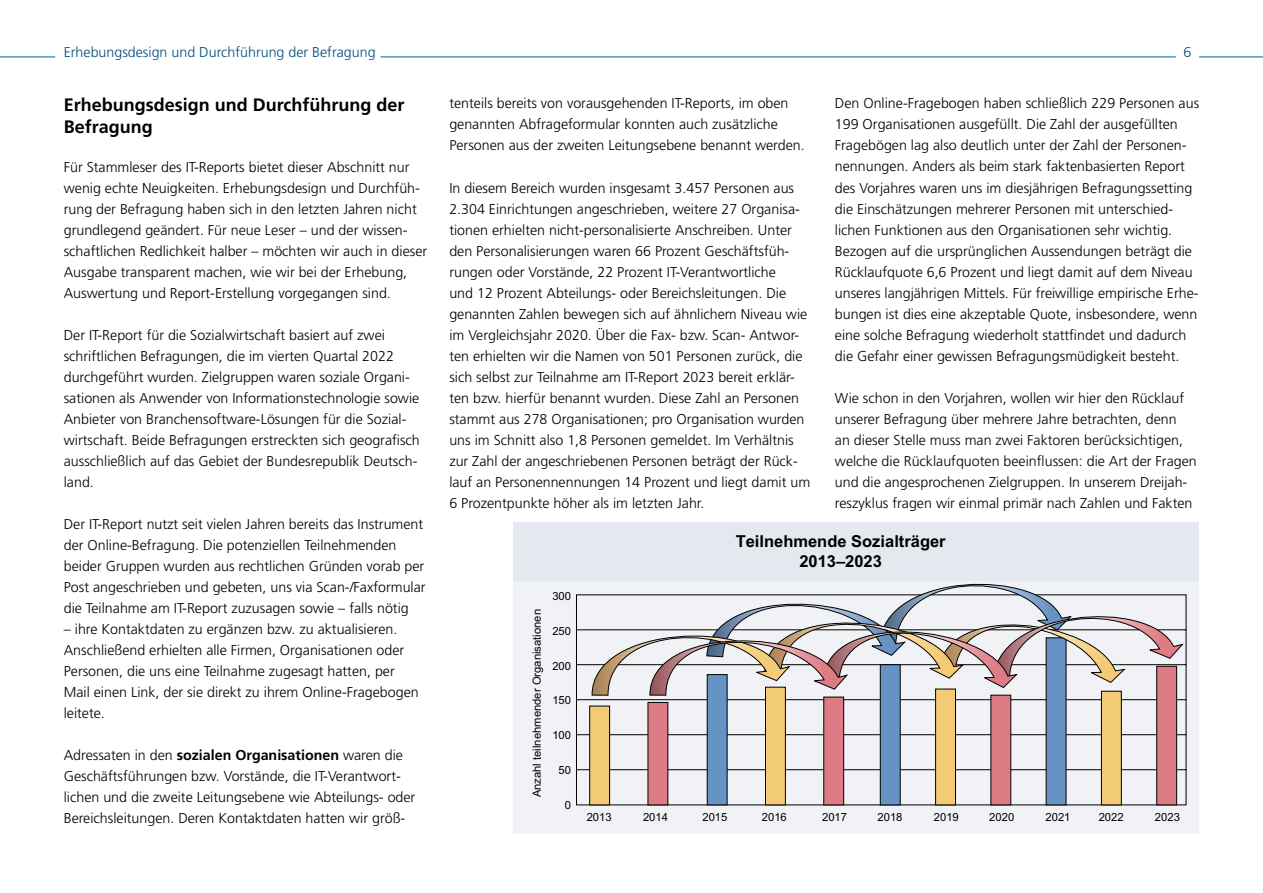
<style>
.page{position:relative;width:1263px;height:893px;background:#fff}
.page>*{position:absolute;margin:0;border:0;box-sizing:border-box;transform-origin:0 0}
.Titel_2a{font:700 18px/21.6px "Frutiger LT";color:#000}
.t1{font:700 16.5px/19.8px "Arial";color:#000;text-align:center}
.Text{font:300 14.25px/21px "Frutiger LT";color:#000}
.Text-2{font:300 14.25px "Frutiger LT";color:#004f7b}
.t2{font:11.25px "Arial";color:#000}
.s1{font-weight:700}
</style>
<div class="page">
<hr style="left:0;top:57px;width:55px;height:1px;background:#00649b">
<hr style="left:381px;top:57px;width:795px;height:1px;background:#00649b">
<hr style="left:1199px;top:57px;width:64px;height:1px;background:#00649b">
<div style="left:513px;top:522px;width:686px;height:311px;background:#f0f2f5"></div>
<div style="left:513px;top:522px;width:686px;height:59px;background:#e3e9ef"></div>
<svg style="left:576px;top:594px;width:610px;height:212px"></svg>
<div style="left:589px;top:706px;width:21px;height:99px;background:#f3ca76;border:1px solid #000"></div>
<div style="left:648px;top:702px;width:20px;height:103px;background:#de7c86"></div>
<div style="left:765px;top:687px;width:21px;height:118px;background:#f3ca76;border:1px solid #000"></div>
<div style="left:935px;top:689px;width:21px;height:116px;background:#f3ca76;border:1px solid #000"></div>
<div style="left:1101px;top:691px;width:21px;height:114px;background:#f3ca76;border:1px solid #000"></div>
<div style="left:990px;top:695px;width:21px;height:110px;background:#de7c86"></div>
<div style="left:823px;top:697px;width:21px;height:108px;background:#de7c86;border:1px solid #000"></div>
<div style="left:707px;top:674px;width:20px;height:131px;background:#6792c4;border:1px solid #000"></div>
<div style="left:880px;top:664px;width:20px;height:141px;background:#6792c4;border:1px solid #000"></div>
<div style="left:1046px;top:637px;width:20px;height:168px;background:#6792c4"></div>
<div style="left:1156px;top:666px;width:21px;height:139px;background:#de7c86;border:1px solid #000"></div>
<svg style="left:592px;top:583px;width:591px;height:112px"></svg>
<p class="Text-2" style="left:64px;top:44px;width:313px">Erhebungsdesign und Durchführung der Befragung</p>
<p class="Text-2" style="left:1183px;top:44px;width:9px">6</p>
<p class="Titel_2a" style="left:64px;top:94px;width:342px">Erhebungsdesign und Durchführung der<br>Befragung</p>
<p class="Text" style="left:64px;top:157px;width:365px">Für Stammleser des IT-Reports bietet dieser Abschnitt nur wenig echte Neuigkeiten. Erhebungsdesign und Durchfüh&shy;rung der Befragung haben sich in den letzten Jahren nicht grundlegend geändert. Für neue Leser – und der wissen&shy;schaftlichen Redlichkeit halber – möchten wir auch in dieser Ausgabe transparent machen, wie wir bei der Erhebung, Auswertung und Report-Erstellung vorgegangen sind.</p>
<p class="Text" style="left:64px;top:325px;width:358px">Der IT-Report für die Sozialwirtschaft basiert auf zwei schriftlichen Befragungen, die im vierten Quartal 2022 durchgeführt wurden. Zielgruppen waren soziale Organi&shy;sationen als Anwender von Informationstechnologie sowie Anbieter von Branchensoftware-Lösungen für die Sozial&shy;wirtschaft. Beide Befragungen erstreckten sich geografisch ausschließlich auf das Gebiet der Bundesrepublik Deutsch&shy;land.</p>
<p class="Text" style="left:64px;top:514px;width:363px">Der IT-Report nutzt seit vielen Jahren bereits das Instrument der Online-Befragung. Die potenziellen Teilnehmenden beider Gruppen wurden aus rechtlichen Gründen vorab per Post angeschrieben und gebeten, uns via Scan-/Faxformular die Teilnahme am IT-Report zuzusagen sowie – falls nötig</p>
<p class="Text" style="left:64px;top:619px;width:356px">– ihre Kontaktdaten zu ergänzen bzw. zu aktualisieren.<br>Anschließend erhielten alle Firmen, Organisationen oder Personen, die uns eine Teilnahme zugesagt hatten, per Mail einen Link, der sie direkt zu ihrem Online-Fragebogen leitete.</p>
<p class="Text" style="left:64px;top:745px;width:353px">Adressaten in den <span class="s1">sozialen Organisationen</span> waren die Geschäftsführungen bzw. Vorstände, die IT-Verantwort&shy;lichen und die zweite Leitungsebene wie Abteilungs- oder Bereichsleitungen. Deren Kontaktdaten hatten wir größ-</p>
<p class="Text" style="left:835px;top:93px;width:366px">Den Online-Fragebogen haben schließlich 229 Personen aus 199 Organisationen ausgefüllt. Die Zahl der ausgefüllten Fragebögen lag also deutlich unter der Zahl der Personen&shy;nennungen. Anders als beim stark faktenbasierten Report des Vorjahres waren uns im diesjährigen Befragungssetting die Einschätzungen mehrerer Personen mit unterschied&shy;lichen Funktionen aus den Organisationen sehr wichtig.</p>
<p class="Text" style="left:835px;top:240px;width:365px">Bezogen auf die ursprünglichen Aussendungen beträgt die Rücklaufquote 6,6 Prozent und liegt damit auf dem Niveau unseres langjährigen Mittels. Für freiwillige empirische Erhe&shy;bungen ist dies eine akzeptable Quote, insbesondere, wenn eine solche Befragung wiederholt stattfindet und dadurch die Gefahr einer gewissen Befragungsmüdigkeit besteht.</p>
<p class="Text" style="left:835px;top:387px;width:363px">Wie schon in den Vorjahren, wollen wir hier den Rücklauf unserer Befragung über mehrere Jahre betrachten, denn<br>an dieser Stelle muss man zwei Faktoren berücksichtigen, welche die Rücklaufquoten beeinflussen: die Art der Fragen und die angesprochenen Zielgruppen. In unserem Dreijah&shy;reszyklus fragen wir einmal primär nach Zahlen und Fakten</p>
<p class="Text" style="left:449px;top:93px;width:357px">tenteils bereits von vorausgehenden IT-Reports, im oben genannten Abfrageformular konnten auch zusätzliche<br>Personen aus der zweiten Leitungsebene benannt werden.</p>
<p class="Text" style="left:449px;top:177px;width:362px">In diesem Bereich wurden insgesamt 3.457 Personen aus 2.304 Einrichtungen angeschrieben, weitere 27 Organisa&shy;tionen erhielten nicht-personalisierte Anschreiben. Unter den Personalisierungen waren 66 Prozent Geschäftsfüh&shy;rungen oder Vorstände, 22 Prozent IT-Verantwortliche<br>und 12 Prozent Abteilungs- oder Bereichsleitungen. Die genannten Zahlen bewegen sich auf ähnlichem Niveau wie im Vergleichsjahr 2020. Über die Fax- bzw. Scan- Antwor&shy;ten erhielten wir die Namen von 501 Personen zurück, die sich selbst zur Teilnahme am IT-Report 2023 bereit erklär&shy;ten bzw. hierfür benannt wurden. Diese Zahl an Personen stammt aus 278 Organisationen; pro Organisation wurden uns im Schnitt also 1,8 Personen gemeldet. Im Verhältnis zur Zahl der angeschriebenen Personen beträgt der Rück&shy;lauf an Personennennungen 14 Prozent und liegt damit um 6 Prozentpunkte höher als im letzten Jahr.</p>
<p class="t1" style="left:736px;top:532px;width:211px">Teilnehmende Sozialträger<br>2013–2023</p>
<p class="t2" style="left:552px;top:589px;width:20px">300</p>
<p class="t2" style="left:552px;top:623px;width:20px">250</p>
<p class="t2" style="left:552px;top:658px;width:20px">200</p>
<p class="t2" style="left:552px;top:693px;width:20px">150</p>
<p class="t2" style="left:552px;top:728px;width:20px">100</p>
<p class="t2" style="left:559px;top:763px;width:14px">50</p>
<p class="t2" style="left:565px;top:797px;width:8px">0</p>
<p class="t2" style="left:529px;top:797px;width:190px;rotate:-90deg">Anzahl teilnehmender Organisationen</p>
<p class="t2" style="left:587px;top:810px;width:27px">2013</p>
<p class="t2" style="left:643px;top:810px;width:27px">2014</p>
<p class="t2" style="left:702px;top:810px;width:27px">2015</p>
<p class="t2" style="left:762px;top:810px;width:27px">2016</p>
<p class="t2" style="left:822px;top:810px;width:27px">2017</p>
<p class="t2" style="left:877px;top:810px;width:27px">2018</p>
<p class="t2" style="left:934px;top:810px;width:27px">2019</p>
<p class="t2" style="left:989px;top:810px;width:27px">2020</p>
<p class="t2" style="left:1045px;top:810px;width:27px">2021</p>
<p class="t2" style="left:1099px;top:810px;width:27px">2022</p>
<p class="t2" style="left:1155px;top:810px;width:27px">2023</p>
</div>
